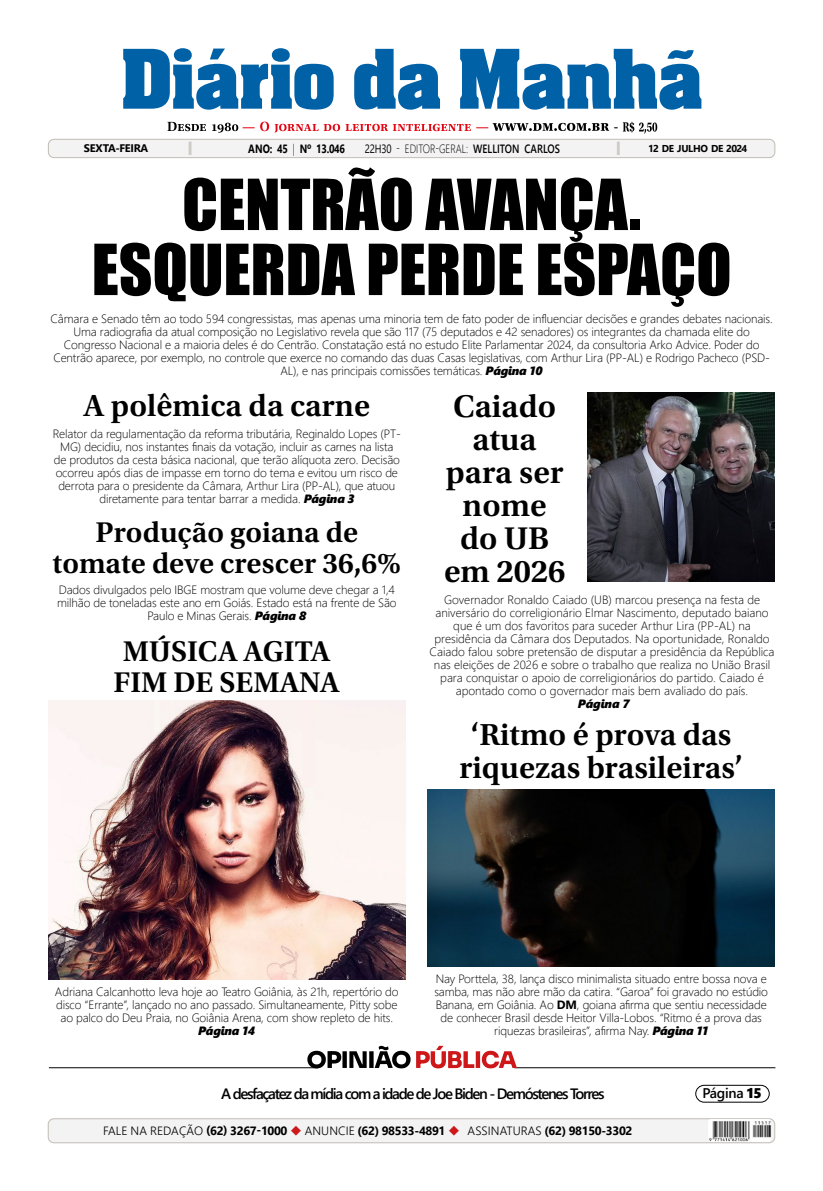
<style>
.page{position:relative;width:823px;height:1191px;background:#fff}
.page>*{position:absolute;margin:0;border:0;box-sizing:border-box;transform-origin:0 0}
.t1{font:65px/65px "Impact";color:#000;text-align:center}
.t2{font:600 33px/33px "Utopia Std";color:#000;text-align:center}
.t3{font:600 32px/33px "Utopia Std";color:#000;text-align:center}
.t4{font:600 30px/31px "Utopia Std";color:#000;text-align:center}
.t5{font:600 15px "Segoe UI";letter-spacing:-.09em;color:#000}
.t6{font:600 14px "Segoe UI";letter-spacing:-.02em;color:#000}
.t7{font:600 14px "Utopia Std";color:#000}
.t8{font:300 12px/13px "Segoe UI";letter-spacing:-.01em;color:#000;text-align:center}
.t9{font:700 12px "Segoe UI";letter-spacing:-.03em;color:#000}
.t10{font:300 12px "Segoe UI";letter-spacing:-.01em;color:#000;scale:.8 1}
.t11{font:700 12px "Segoe UI";letter-spacing:-.03em;color:#000;scale:.8 1}
.t12{font:italic 12px "Segoe UI Black";letter-spacing:-.01em;color:#000}
.t13{font:700 11px "Segoe UI";letter-spacing:-.025em;color:#000}
.t14{font:700 10px "Segoe UI";letter-spacing:-.035em;color:#000}
.s1{font-weight:300}
.s2{font-weight:400}
.s3{font-weight:600}
.s4{font-family:"Segoe UI Black";font-weight:400;font-style:italic}
.s5{font-weight:700}
.s6{font-family:"Segoe UI Black";font-weight:400}
.s7{color:#cd1719}
</style>
<div class="page">
<div style="left:48px;top:1118px;width:726px;height:24px;background:#f3f3f3;border-radius:6px"></div>
<div style="left:48px;top:1118px;width:726px;height:24px;border:1px solid #c1bcb6;border-radius:6px"></div>
<img style="left:708px;top:1119px;width:62px;height:22px">
<hr style="left:514px;top:1067px;width:261px;height:1px;background:#000">
<hr style="left:49px;top:1067px;width:269px;height:1px;background:#000">
<svg style="left:416px;top:1045px;width:100px;height:23px"></svg>
<svg style="left:307px;top:1045px;width:103px;height:23px"></svg>
<div style="left:694px;top:1084px;width:75px;height:18px;border:1px solid #000;border-radius:8px"></div>
<svg style="left:123px;top:48px;width:578px;height:62px"></svg>
<div style="left:48px;top:139px;width:726px;height:19px;background:#f3f3f3;border-radius:6px"></div>
<div style="left:48px;top:139px;width:726px;height:19px;border:1px solid #c1bcb6;border-radius:6px"></div>
<svg style="left:188px;top:142px;width:3px;height:13px"></svg>
<svg style="left:617px;top:142px;width:2px;height:13px"></svg>
<svg style="left:167px;top:122px;width:441px;height:11px"></svg>
<svg style="left:622px;top:122px;width:34px;height:12px"></svg>
<img style="left:587px;top:393px;width:187px;height:189px">
<img style="left:427px;top:789px;width:347px;height:178px">
<img style="left:48px;top:700px;width:357px;height:279px">
<p class="t7" style="left:613px;top:119px;width:7px">-</p>
<p class="t13" style="left:84px;top:138px;width:66px">SEXTA-FEIRA</p>
<p class="t11" style="left:248px;top:137px;width:122px">ANO: 45 <span class="s1">|</span> Nº 13.046</p>
<p class="t10" style="left:364px;top:137px;width:245px"><span class="s2">22H30</span> - EDITOR-GERAL: <span class="s3">WELLITON CARLOS</span></p>
<p class="t14" style="left:647px;top:139px;width:101px">12 DE JULHO DE 2024</p>
<h1 class="t1" style="left:92px;top:170px;width:641px">CENTRÃO AVANÇA.<br>ESQUERDA PERDE ESPAÇO</h1>
<p class="t8" style="left:51px;top:311px;width:723px">Câmara e Senado têm ao todo 594 congressistas, mas apenas uma minoria tem de fato poder de influenciar decisões e grandes debates nacionais.<br>Uma radiografia da atual composição no Legislativo revela que são 117 (75 deputados e 42 senadores) os integrantes da chamada elite do Congresso Nacional e a maioria deles é do Centrão. Constatação está no estudo Elite Parlamentar 2024, da consultoria Arko Advice. Poder do Centrão aparece, por exemplo, no controle que exerce no comando das duas Casas legislativas, com Arthur Lira (PP-AL) e Rodrigo Pacheco (PSD-AL), e nas principais comissões temáticas. <span class="s4">Página 10</span></p>
<h3 class="t3" style="left:83px;top:389px;width:288px">A polêmica da carne</h3>
<p class="t8" style="left:53px;top:426px;width:349px">Relator da regulamentação da reforma tributária, Reginaldo Lopes (PT-MG) decidiu, nos instantes finais da votação, incluir as carnes na lista de produtos da cesta básica nacional, que terão alíquota zero. Decisão ocorreu após dias de impasse em torno do tema e evitou um risco de derrota para o presidente da Câmara, Arthur Lira (PP-AL), que atuou diretamente para tentar barrar a medida. <span class="s4">Página 3</span></p>
<h3 class="t4" style="left:53px;top:516px;width:350px">Produção goiana de tomate deve crescer 36,6%</h3>
<p class="t8" style="left:57px;top:581px;width:341px">Dados divulgados pelo IBGE mostram que volume deve chegar a 1,4 milhão de toneladas este ano em Goiás. Estado está na frente de São<br>Paulo e Minas Gerais. <span class="s4">Página 8</span></p>
<h3 class="t4" style="left:114px;top:636px;width:227px">MÚSICA AGITA<br>FIM DE SEMANA</h3>
<h2 class="t2" style="left:444px;top:390px;width:123px">Caiado atua para ser nome do UB em 2026</h2>
<p class="t8" style="left:429px;top:592px;width:346px">Governador Ronaldo Caiado (UB) marcou presença na festa de aniversário do correligionário Elmar Nascimento, deputado baiano que é um dos favoritos para suceder Arthur Lira (PP-AL) na presidência da Câmara dos Deputados. Na oportunidade, Ronaldo Caiado falou sobre pretensão de disputar a presidência da República nas eleições de 2026 e sobre o trabalho que realiza no União Brasil para conquistar o apoio de correligionários do partido. Caiado é apontado como o governador mais bem avaliado do país.</p>
<p class="t12" style="left:577px;top:695px;width:53px">Página 7</p>
<h3 class="t3" style="left:459px;top:718px;width:285px">‘Ritmo é prova das riquezas brasileiras’</h3>
<p class="t8" style="left:55px;top:983px;width:345px">Adriana Calcanhotto leva hoje ao Teatro Goiânia, às 21h, repertório do disco “Errante”, lançado no ano passado. Simultaneamente, Pitty sobe ao palco do Deu Praia, no Goiânia Arena, com show repleto de hits.</p>
<p class="t12" style="left:198px;top:1021px;width:59px">Página 14</p>
<p class="t8" style="left:434px;top:971px;width:335px">Nay Porttela, 38, lança disco minimalista situado entre bossa nova e samba, mas não abre mão da catira. “Garoa” foi gravado no estúdio Banana, em Goiânia. Ao <span class="s5">DM</span>, goiana afirma que sentiu necessidade de conhecer Brasil desde Heitor Villa-Lobos. “Ritmo é a prova das riquezas brasileiras”, afirma Nay. <span class="s4">Página 11</span></p>
<p class="t5" style="left:221px;top:1079px;width:384px">A desfaçatez da mídia com a idade de Joe Biden - Demóstenes Torres</p>
<p class="t6" style="left:702px;top:1079px;width:61px">Página <span class="s6">15</span></p>
<p class="t9" style="left:103px;top:1119px;width:530px"><span class="s1">FALE NA REDAÇÃO</span> (62) 3267-1000 <span class="s7">◆</span> <span class="s1">ANUNCIE</span> (62) 98533-4891 <span class="s7">◆</span> <span class="s1">ASSINATURAS</span> (62) 98150-3302</p>
</div>
